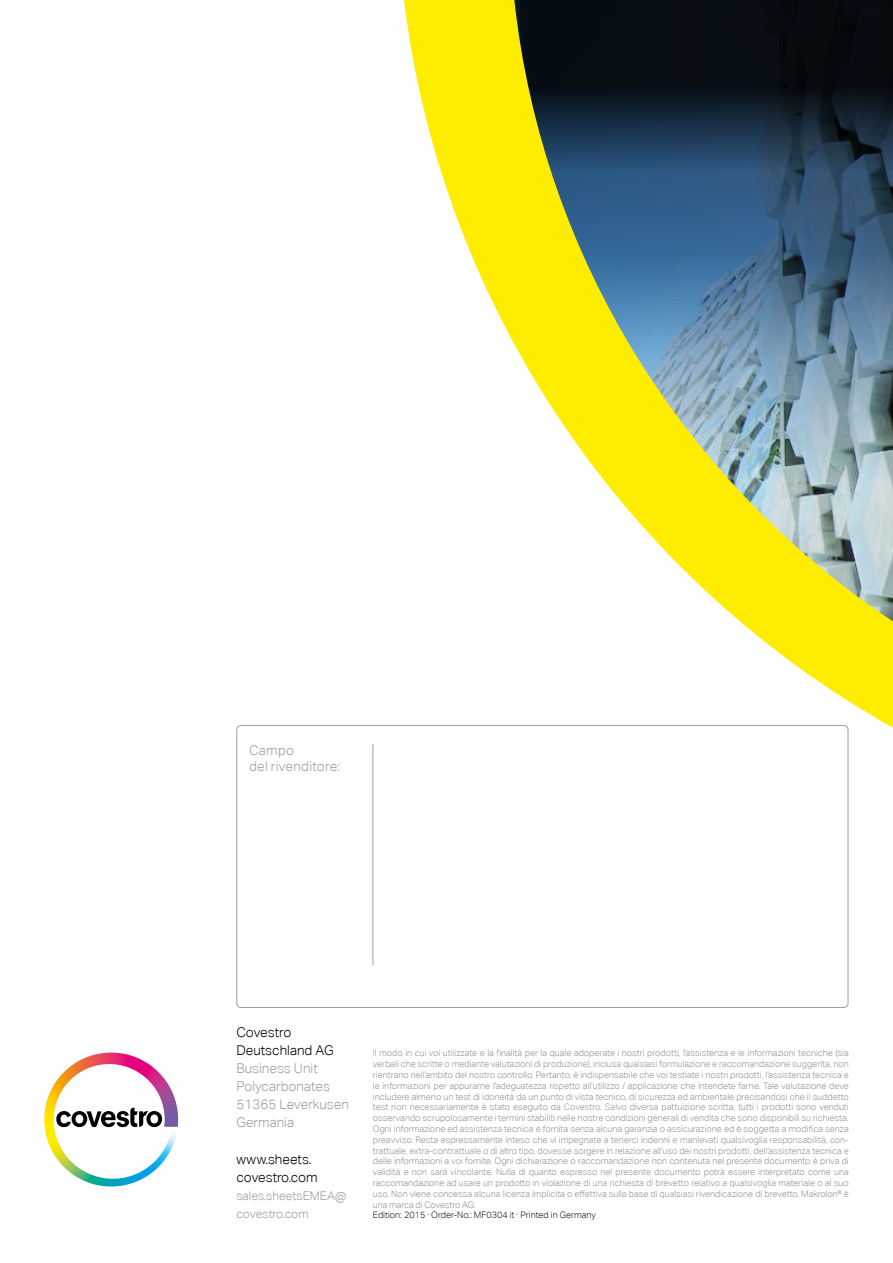
<style>
.page{position:relative;width:893px;height:1263px;background:#fff}
.page>*{position:absolute;margin:0;border:0;box-sizing:border-box;transform-origin:0 0}
.t1{font:300 13.5px/18px "Aktiv Grotesk";color:#9d9d9c}
.t2{font:300 13.5px/18px "Aktiv Grotesk";color:#000}
.t3{font:300 13.5px/16.2px "Aktiv Grotesk";letter-spacing:.02em;color:#9d9d9c}
.t4{font:300 12px/18px "Aktiv Grotesk";color:#9d9d9c}
.t5{font:300 9px/10.8px "Aktiv Grotesk";letter-spacing:-.01em;color:#878787;text-align:justify}
.t6{font:300 9px "Aktiv Grotesk";color:#000}
</style>
<div class="page">
<svg style="left:404px;top:0;width:489px;height:728px"></svg>
<hr style="left:373px;top:744px;width:1px;height:221px;background:#9d9d9c">
<div style="left:237px;top:725px;width:611px;height:283px;border:1px solid #9d9d9c;border-radius:4px"></div>
<svg style="left:56px;top:1108px;width:106px;height:19px"></svg>
<svg style="left:48px;top:1052px;width:63px;height:44px"></svg>
<h1 class="t3" style="left:249px;top:742px;width:92px">Campo<br>del rivenditore:</h1>
<h1 class="t2" style="left:236px;top:1024px;width:99px">Covestro<br>Deutschland AG</h1>
<h1 class="t1" style="left:236px;top:1060px;width:114px">Business Unit<br>Polycarbonates<br>51365 Leverkusen<br>Germania</h1>
<h1 class="t2" style="left:236px;top:1150px;width:83px">www.sheets. covestro.com</h1>
<h2 class="t4" style="left:236px;top:1187px;width:111px">sales.sheetsEMEA@ covestro.com</h2>
<p class="t5" style="left:373px;top:1048px;width:477px">Il modo in cui voi utilizzate e la finalità per la quale adoperate i nostri prodotti, l’assistenza e le informazioni tecniche (sia verbali che scritte o mediante valutazioni di produzione), inclusa qualsiasi formulazione e raccomandazione suggerita, non rientrano nell’ambito del nostro controllo. Pertanto, è indispensabile che voi testiate i nostri prodotti, l’assistenza tecnica e le informazioni per appurarne l’adeguatezza rispetto all’utilizzo / applicazione che intendete farne. Tale valutazione deve includere almeno un test di idoneità da un punto di vista tecnico, di sicurezza ed ambientale precisandosi che il suddetto test non necessariamente è stato eseguito da Covestro. Salvo diversa pattuizione scritta, tutti i prodotti sono venduti osservando scrupolosamente i termini stabiliti nelle nostre condizioni generali di vendita che sono disponibili su richiesta.<br>Ogni informazione ed assistenza tecnica è fornita senza alcuna garanzia o assicurazione ed è soggetta a modifica senza preavviso. Resta espressamente inteso che vi impegnate a tenerci indenni e manlevati qualsivoglia responsabilità, con&shy;trattuale, extra-contrattuale o di altro tipo, dovesse sorgere in relazione all’uso dei nostri prodotti, dell’assistenza tecnica e delle informazioni a voi fornite. Ogni dichiarazione o raccomandazione non contenuta nel presente documento è priva di validità e non sarà vincolante. Nulla di quanto espresso nel presente documento potrà essere interpretato come una raccomandazione ad usare un prodotto in violazione di una richiesta di brevetto relativo a qualsivoglia materiale o al suo uso. Non viene concessa alcuna licenza implicita o effettiva sulla base di qualsiasi rivendicazione di brevetto. Makrolon® è una marca di Covestro AG.</p>
<p class="t6" style="left:373px;top:1210px;width:225px">Edition: 2015 · Order-No.: MF0304 it · Printed in Germany</p>
</div>
